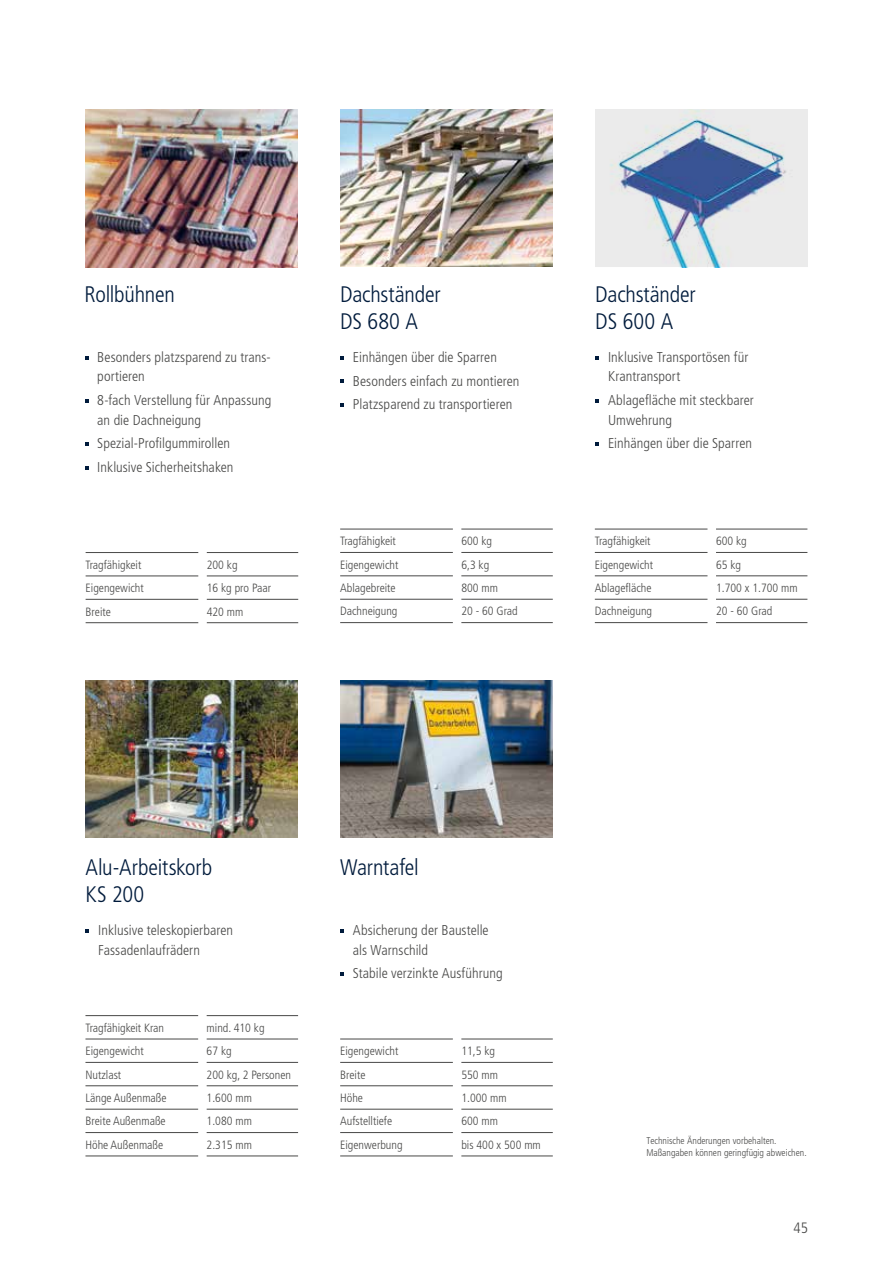
<style>
.page{position:relative;width:893px;height:1263px;background:#fff}
.page>*{position:absolute;margin:0;border:0;box-sizing:border-box;transform-origin:0 0}
.t1{font:300 condensed 22.5px/27px "Frutiger LT Pro";letter-spacing:-.005em;color:#001b3c}
.t2{font:300 condensed 15px "Frutiger LT Pro";color:#484847}
.t3{font:300 condensed 14.25px/19.5px "Frutiger LT Pro";letter-spacing:.005em;color:#484847}
.t4{font:300 condensed 12px "Frutiger LT Pro";color:#484847}
.t5{font:300 condensed 9.75px/12px "Frutiger LT Pro";color:#484847}
</style>
<div class="page">
<svg style="left:595px;top:356px;width:4px;height:4px"></svg>
<svg style="left:595px;top:399px;width:4px;height:4px"></svg>
<svg style="left:595px;top:442px;width:4px;height:4px"></svg>
<svg style="left:340px;top:356px;width:4px;height:4px"></svg>
<svg style="left:340px;top:379px;width:4px;height:4px"></svg>
<svg style="left:340px;top:403px;width:4px;height:4px"></svg>
<svg style="left:85px;top:356px;width:3px;height:4px"></svg>
<svg style="left:85px;top:399px;width:3px;height:4px"></svg>
<svg style="left:85px;top:442px;width:3px;height:4px"></svg>
<svg style="left:85px;top:466px;width:3px;height:4px"></svg>
<img style="left:85px;top:110px;width:213px;height:157px">
<img style="left:340px;top:109px;width:213px;height:158px">
<img style="left:595px;top:110px;width:213px;height:157px">
<hr style="left:86px;top:552px;width:112px;height:1px;background:#484847">
<hr style="left:207px;top:552px;width:91px;height:1px;background:#484847">
<hr style="left:86px;top:575px;width:112px;height:1px;background:#484847">
<hr style="left:207px;top:575px;width:91px;height:1px;background:#484847">
<hr style="left:86px;top:599px;width:112px;height:1px;background:#484847">
<hr style="left:86px;top:622px;width:112px;height:1px;background:#484847">
<hr style="left:207px;top:599px;width:91px;height:1px;background:#484847">
<hr style="left:207px;top:622px;width:91px;height:1px;background:#484847">
<hr style="left:340px;top:529px;width:113px;height:1px;background:#484847">
<hr style="left:461px;top:529px;width:92px;height:1px;background:#484847">
<hr style="left:340px;top:552px;width:113px;height:1px;background:#484847">
<hr style="left:461px;top:552px;width:92px;height:1px;background:#484847">
<hr style="left:340px;top:575px;width:113px;height:1px;background:#484847">
<hr style="left:461px;top:575px;width:92px;height:1px;background:#484847">
<hr style="left:340px;top:599px;width:113px;height:1px;background:#484847">
<hr style="left:340px;top:622px;width:113px;height:1px;background:#484847">
<hr style="left:461px;top:599px;width:92px;height:1px;background:#484847">
<hr style="left:461px;top:622px;width:92px;height:1px;background:#484847">
<hr style="left:595px;top:529px;width:112px;height:1px;background:#484847">
<hr style="left:716px;top:529px;width:91px;height:1px;background:#484847">
<hr style="left:595px;top:552px;width:112px;height:1px;background:#484847">
<hr style="left:716px;top:552px;width:91px;height:1px;background:#484847">
<hr style="left:595px;top:575px;width:112px;height:1px;background:#484847">
<hr style="left:716px;top:575px;width:91px;height:1px;background:#484847">
<hr style="left:595px;top:599px;width:112px;height:1px;background:#484847">
<hr style="left:595px;top:622px;width:112px;height:1px;background:#484847">
<hr style="left:716px;top:599px;width:91px;height:1px;background:#484847">
<hr style="left:716px;top:622px;width:91px;height:1px;background:#484847">
<svg style="left:340px;top:929px;width:4px;height:4px"></svg>
<svg style="left:340px;top:972px;width:4px;height:4px"></svg>
<hr style="left:340px;top:1039px;width:113px;height:1px;background:#484847">
<hr style="left:461px;top:1039px;width:92px;height:1px;background:#484847">
<hr style="left:340px;top:1062px;width:113px;height:1px;background:#484847">
<hr style="left:461px;top:1062px;width:92px;height:1px;background:#484847">
<hr style="left:340px;top:1085px;width:113px;height:1px;background:#484847">
<hr style="left:340px;top:1109px;width:113px;height:1px;background:#484847">
<hr style="left:340px;top:1132px;width:113px;height:1px;background:#484847">
<hr style="left:340px;top:1155px;width:113px;height:1px;background:#484847">
<hr style="left:461px;top:1085px;width:92px;height:1px;background:#484847">
<hr style="left:461px;top:1109px;width:92px;height:1px;background:#484847">
<hr style="left:461px;top:1132px;width:92px;height:1px;background:#484847">
<hr style="left:461px;top:1155px;width:92px;height:1px;background:#484847">
<svg style="left:85px;top:929px;width:4px;height:4px"></svg>
<hr style="left:85px;top:1015px;width:113px;height:1px;background:#484847">
<hr style="left:207px;top:1015px;width:91px;height:1px;background:#484847">
<hr style="left:85px;top:1039px;width:113px;height:1px;background:#484847">
<hr style="left:207px;top:1039px;width:91px;height:1px;background:#484847">
<hr style="left:85px;top:1062px;width:113px;height:1px;background:#484847">
<hr style="left:207px;top:1062px;width:91px;height:1px;background:#484847">
<hr style="left:85px;top:1085px;width:113px;height:1px;background:#484847">
<hr style="left:207px;top:1085px;width:91px;height:1px;background:#484847">
<hr style="left:85px;top:1109px;width:113px;height:1px;background:#484847">
<hr style="left:85px;top:1132px;width:113px;height:1px;background:#484847">
<hr style="left:85px;top:1155px;width:113px;height:1px;background:#484847">
<hr style="left:207px;top:1109px;width:91px;height:1px;background:#484847">
<hr style="left:207px;top:1132px;width:91px;height:1px;background:#484847">
<hr style="left:207px;top:1155px;width:91px;height:1px;background:#484847">
<img style="left:340px;top:680px;width:213px;height:158px">
<img style="left:85px;top:680px;width:213px;height:158px">
<h1 class="t1" style="left:85px;top:281px;width:92px">Rollbühnen</h1>
<p class="t3" style="left:97px;top:347px;width:175px">Besonders platzsparend zu trans&shy;portieren</p>
<p class="t3" style="left:97px;top:390px;width:176px">8-fach Verstellung für Anpassung an die Dachneigung</p>
<p class="t3" style="left:97px;top:432px;width:138px;line-height:23.7px">Spezial-Profilgummirollen<br>Inklusive Sicherheitshaken</p>
<p class="t4" style="left:86px;top:558px;width:57px">Tragfähigkeit</p>
<p class="t4" style="left:207px;top:558px;width:32px">200 kg</p>
<p class="t4" style="left:86px;top:581px;width:60px">Eigengewicht</p>
<p class="t4" style="left:207px;top:581px;width:66px">16 kg pro Paar</p>
<p class="t4" style="left:86px;top:604px;width:27px">Breite</p>
<p class="t4" style="left:207px;top:604px;width:38px">420 mm</p>
<h1 class="t1" style="left:340px;top:281px;width:102px">Dachständer<br>DS 680 A</h1>
<p class="t3" style="left:353px;top:345px;width:168px;line-height:23.7px">Einhängen über die Sparren<br>Besonders einfach zu montieren<br>Platzsparend zu transportieren</p>
<p class="t4" style="left:340px;top:534px;width:57px">Tragfähigkeit</p>
<p class="t4" style="left:461px;top:534px;width:32px">600 kg</p>
<p class="t4" style="left:340px;top:558px;width:60px">Eigengewicht</p>
<p class="t4" style="left:461px;top:558px;width:29px">6,3 kg</p>
<p class="t4" style="left:340px;top:581px;width:57px">Ablagebreite</p>
<p class="t4" style="left:461px;top:581px;width:38px">800 mm</p>
<p class="t4" style="left:340px;top:604px;width:59px">Dachneigung</p>
<p class="t4" style="left:461px;top:604px;width:58px">20 - 60 Grad</p>
<h1 class="t1" style="left:595px;top:281px;width:102px">Dachständer<br>DS 600 A</h1>
<p class="t3" style="left:608px;top:347px;width:142px">Inklusive Transportösen für<br>Krantransport</p>
<p class="t3" style="left:608px;top:390px;width:147px">Ablagefläche mit steckbarer<br>Umwehrung</p>
<p class="t3" style="left:608px;top:434px;width:146px">Einhängen über die Sparren</p>
<p class="t4" style="left:595px;top:534px;width:57px">Tragfähigkeit</p>
<p class="t4" style="left:716px;top:534px;width:32px">600 kg</p>
<p class="t4" style="left:595px;top:558px;width:60px">Eigengewicht</p>
<p class="t4" style="left:716px;top:558px;width:27px">65 kg</p>
<p class="t4" style="left:595px;top:581px;width:58px">Ablagefläche</p>
<p class="t4" style="left:716px;top:581px;width:83px">1.700 x 1.700 mm</p>
<p class="t4" style="left:595px;top:604px;width:59px">Dachneigung</p>
<p class="t4" style="left:716px;top:604px;width:58px">20 - 60 Grad</p>
<h1 class="t1" style="left:85px;top:854px;width:128px">Alu-Arbeitskorb<br>KS 200</h1>
<p class="t3" style="left:98px;top:920px;width:136px">Inklusive teleskopierbaren<br>Fassadenlaufrädern</p>
<p class="t4" style="left:85px;top:1021px;width:80px">Tragfähigkeit Kran</p>
<p class="t4" style="left:207px;top:1021px;width:59px">mind. 410 kg</p>
<p class="t4" style="left:85px;top:1044px;width:60px">Eigengewicht</p>
<p class="t4" style="left:207px;top:1044px;width:27px">67 kg</p>
<p class="t4" style="left:85px;top:1067px;width:37px">Nutzlast</p>
<p class="t4" style="left:207px;top:1067px;width:86px">200 kg, 2 Personen</p>
<p class="t4" style="left:85px;top:1091px;width:83px">Länge Außenmaße</p>
<p class="t4" style="left:207px;top:1091px;width:47px">1.600 mm</p>
<p class="t4" style="left:85px;top:1114px;width:82px">Breite Außenmaße</p>
<p class="t4" style="left:207px;top:1114px;width:47px">1.080 mm</p>
<p class="t4" style="left:85px;top:1138px;width:79px">Höhe Außenmaße</p>
<p class="t4" style="left:207px;top:1138px;width:47px">2.315 mm</p>
<h1 class="t1" style="left:340px;top:854px;width:80px">Warntafel</h1>
<p class="t3" style="left:353px;top:920px;width:137px">Absicherung der Baustelle als Warnschild</p>
<p class="t3" style="left:353px;top:964px;width:151px">Stabile verzinkte Ausführung</p>
<p class="t4" style="left:340px;top:1044px;width:60px">Eigengewicht</p>
<p class="t4" style="left:461px;top:1044px;width:35px">11,5 kg</p>
<p class="t4" style="left:340px;top:1067px;width:27px">Breite</p>
<p class="t4" style="left:461px;top:1067px;width:38px">550 mm</p>
<p class="t4" style="left:340px;top:1091px;width:24px">Höhe</p>
<p class="t4" style="left:461px;top:1091px;width:47px">1.000 mm</p>
<p class="t4" style="left:340px;top:1114px;width:54px">Aufstelltiefe</p>
<p class="t4" style="left:461px;top:1114px;width:38px">600 mm</p>
<p class="t4" style="left:340px;top:1138px;width:64px">Eigenwerbung</p>
<p class="t4" style="left:461px;top:1138px;width:81px">bis 400 x 500 mm</p>
<p class="t5" style="left:646px;top:1135px;width:162px">Technische Änderungen vorbehalten.<br>Maßangaben können geringfügig abweichen.</p>
<p class="t2" style="left:793px;top:1219px;width:16px">45</p>
</div>
